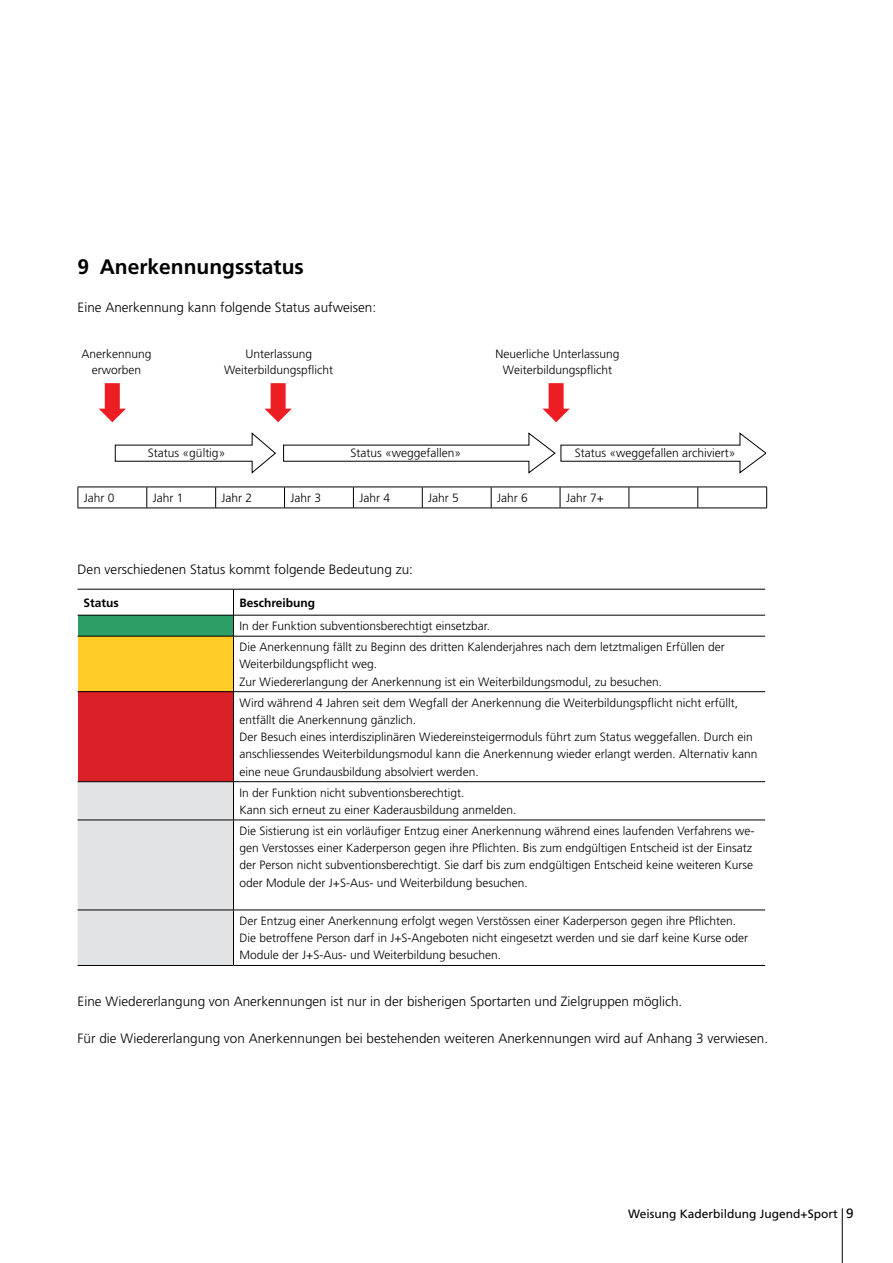
<style>
.page{position:relative;width:893px;height:1263px;background:#fff}
.page>*{position:absolute;margin:0;border:0;box-sizing:border-box;transform-origin:0 0}
._2_Titel_2{font:700 21px "Frutiger LT";color:#000}
.Gundtext_d{font:300 13.5px "Frutiger LT";color:#000}
.Tabelle_f{font:300 12px/17.2px "Frutiger LT";color:#000}
.Gundtext_d-2{font:300 12px "Frutiger LT";color:#000}
.Legende_d{font:300 12px "Frutiger LT";color:#000}
.t1{font:12px "Frutiger LT";color:#000}
.Tabelle_f-2{font:700 12px "Frutiger LT";color:#000}
.s1{font-size:13.5px}
</style>
<div class="page">
<hr style="left:842px;top:1208px;width:1px;height:55px;background:#000">
<hr style="left:78px;top:487px;width:69px;height:1px;background:#000">
<svg style="left:78px;top:487px;width:1px;height:21px"></svg>
<hr style="left:147px;top:487px;width:69px;height:1px;background:#000">
<svg style="left:146px;top:487px;width:1px;height:21px"></svg>
<hr style="left:216px;top:487px;width:69px;height:1px;background:#000">
<svg style="left:215px;top:487px;width:1px;height:21px"></svg>
<hr style="left:285px;top:487px;width:68px;height:1px;background:#000">
<svg style="left:284px;top:487px;width:1px;height:21px"></svg>
<hr style="left:353px;top:487px;width:69px;height:1px;background:#000">
<svg style="left:353px;top:487px;width:1px;height:21px"></svg>
<hr style="left:422px;top:487px;width:69px;height:1px;background:#000">
<svg style="left:422px;top:487px;width:1px;height:21px"></svg>
<hr style="left:491px;top:487px;width:69px;height:1px;background:#000">
<svg style="left:491px;top:487px;width:1px;height:21px"></svg>
<hr style="left:560px;top:487px;width:69px;height:1px;background:#000">
<svg style="left:560px;top:487px;width:1px;height:21px"></svg>
<hr style="left:629px;top:487px;width:69px;height:1px;background:#000">
<svg style="left:629px;top:487px;width:1px;height:21px"></svg>
<hr style="left:698px;top:487px;width:69px;height:1px;background:#000">
<svg style="left:697px;top:487px;width:1px;height:21px"></svg>
<svg style="left:766px;top:487px;width:1px;height:21px"></svg>
<hr style="left:78px;top:508px;width:69px;height:1px;background:#000">
<hr style="left:147px;top:508px;width:69px;height:1px;background:#000">
<hr style="left:216px;top:508px;width:69px;height:1px;background:#000">
<hr style="left:285px;top:508px;width:68px;height:1px;background:#000">
<hr style="left:353px;top:508px;width:69px;height:1px;background:#000">
<hr style="left:422px;top:508px;width:69px;height:1px;background:#000">
<hr style="left:491px;top:508px;width:69px;height:1px;background:#000">
<hr style="left:560px;top:508px;width:69px;height:1px;background:#000">
<hr style="left:629px;top:508px;width:69px;height:1px;background:#000">
<hr style="left:698px;top:508px;width:69px;height:1px;background:#000">
<svg style="left:115px;top:433px;width:650px;height:40px"></svg>
<div style="left:78px;top:615px;width:155px;height:21px;background:#2d9e65"></div>
<div style="left:78px;top:636px;width:155px;height:56px;background:#ffcb26"></div>
<div style="left:78px;top:692px;width:155px;height:90px;background:#da2128"></div>
<div style="left:78px;top:782px;width:155px;height:183px;background:#e2e3e4"></div>
<hr style="left:78px;top:589px;width:155px;height:1px;background:#000">
<hr style="left:233px;top:589px;width:532px;height:1px;background:#000">
<hr style="left:78px;top:615px;width:155px;height:1px;background:#000">
<hr style="left:233px;top:615px;width:532px;height:1px;background:#000">
<svg style="left:233px;top:589px;width:1px;height:47px"></svg>
<hr style="left:78px;top:636px;width:155px;height:1px;background:#000">
<hr style="left:233px;top:636px;width:532px;height:1px;background:#000">
<hr style="left:233px;top:636px;width:1px;height:55px;background:#000">
<hr style="left:78px;top:691px;width:155px;height:1px;background:#000">
<hr style="left:233px;top:691px;width:532px;height:1px;background:#000">
<hr style="left:233px;top:692px;width:1px;height:89px;background:#000">
<hr style="left:78px;top:781px;width:155px;height:1px;background:#000">
<hr style="left:233px;top:781px;width:532px;height:1px;background:#000">
<hr style="left:233px;top:782px;width:1px;height:38px;background:#000">
<hr style="left:78px;top:820px;width:155px;height:1px;background:#000">
<hr style="left:233px;top:820px;width:532px;height:1px;background:#000">
<hr style="left:233px;top:820px;width:1px;height:90px;background:#000">
<hr style="left:78px;top:910px;width:155px;height:1px;background:#000">
<hr style="left:233px;top:910px;width:532px;height:1px;background:#000">
<hr style="left:233px;top:910px;width:1px;height:55px;background:#000">
<hr style="left:78px;top:965px;width:155px;height:1px;background:#000">
<hr style="left:233px;top:965px;width:532px;height:1px;background:#000">
<svg style="left:542px;top:383px;width:28px;height:39px"></svg>
<svg style="left:99px;top:383px;width:27px;height:39px"></svg>
<svg style="left:264px;top:383px;width:28px;height:39px"></svg>
<p class="_2_Titel_2" style="left:78px;top:255px;width:228px">9 Anerkennungsstatus</p>
<p class="Gundtext_d" style="left:78px;top:299px;width:300px">Eine Anerkennung kann folgende Status aufweisen:</p>
<p class="Gundtext_d-2" style="left:81px;top:347px;width:72px">Anerkennung</p>
<p class="Gundtext_d-2" style="left:92px;top:363px;width:51px">erworben</p>
<p class="Gundtext_d-2" style="left:245px;top:347px;width:68px">Unterlassung</p>
<p class="Gundtext_d-2" style="left:224px;top:363px;width:111px">Weiterbildungspflicht</p>
<p class="Gundtext_d-2" style="left:495px;top:347px;width:126px">Neuerliche Unterlassung</p>
<p class="Gundtext_d-2" style="left:503px;top:363px;width:111px">Weiterbildungspflicht</p>
<p class="Legende_d" style="left:148px;top:446px;width:79px">Status «gültig»</p>
<p class="Legende_d" style="left:350px;top:446px;width:112px">Status «weggefallen»</p>
<p class="Legende_d" style="left:575px;top:446px;width:162px">Status «weggefallen archiviert»</p>
<p class="Gundtext_d-2" style="left:84px;top:491px;width:32px">Jahr 0</p>
<p class="Gundtext_d-2" style="left:153px;top:491px;width:32px">Jahr 1</p>
<p class="Gundtext_d-2" style="left:222px;top:491px;width:32px">Jahr 2</p>
<p class="Gundtext_d-2" style="left:291px;top:491px;width:32px">Jahr 3</p>
<p class="Gundtext_d-2" style="left:359px;top:491px;width:32px">Jahr 4</p>
<p class="Gundtext_d-2" style="left:428px;top:491px;width:32px">Jahr 5</p>
<p class="Gundtext_d-2" style="left:497px;top:491px;width:32px">Jahr 6</p>
<p class="Gundtext_d-2" style="left:566px;top:491px;width:39px">Jahr 7+</p>
<p class="Gundtext_d" style="left:78px;top:562px;width:337px">Den verschiedenen Status kommt folgende Bedeutung zu:</p>
<p class="Tabelle_f-2" style="left:84px;top:595px;width:37px">Status</p>
<p class="Tabelle_f-2" style="left:239px;top:595px;width:77px">Beschreibung</p>
<p class="Tabelle_f" style="left:239px;top:617px;width:252px">In der Funktion subventionsberechtigt einsetzbar.</p>
<p class="Tabelle_f" style="left:239px;top:638px;width:487px">Die Anerkennung fällt zu Beginn des dritten Kalenderjahres nach dem letztmaligen Erfüllen der<br>Weiterbildungspflicht weg.<br>Zur Wiedererlangung der Anerkennung ist ein Weiterbildungsmodul, zu besuchen.</p>
<p class="Tabelle_f" style="left:239px;top:694px;width:519px">Wird während 4 Jahren seit dem Wegfall der Anerkennung die Weiterbildungspflicht nicht erfüllt, entfällt die Anerkennung gänzlich.<br>Der Besuch eines interdisziplinären Wiedereinsteigermoduls führt zum Status weggefallen. Durch ein anschliessendes Weiterbildungsmodul kann die Anerkennung wieder erlangt werden. Alternativ kann eine neue Grundausbildung absolviert werden.</p>
<p class="Tabelle_f" style="left:239px;top:784px;width:227px">In der Funktion nicht subventionsberechtigt.</p>
<p class="Tabelle_f" style="left:239px;top:801px;width:278px">Kann sich erneut zu einer Kaderausbildung anmelden.</p>
<p class="Tabelle_f" style="left:239px;top:822px;width:517px">Die Sistierung ist ein vorläufiger Entzug einer Anerkennung während eines laufenden Verfahrens we&shy;gen Verstosses einer Kaderperson gegen ihre Pflichten. Bis zum endgültigen Entscheid ist der Einsatz der Person nicht subventionsberechtigt. Sie darf bis zum endgültigen Entscheid keine weiteren Kurse oder Module der J+S-Aus- und Weiterbildung besuchen.</p>
<p class="Tabelle_f" style="left:239px;top:912px;width:510px">Der Entzug einer Anerkennung erfolgt wegen Verstössen einer Kaderperson gegen ihre Pflichten.<br>Die betroffene Person darf in J+S-Angeboten nicht eingesetzt werden und sie darf keine Kurse oder<br>Module der J+S-Aus- und Weiterbildung besuchen.</p>
<p class="Gundtext_d" style="left:78px;top:993px;width:606px">Eine Wiedererlangung von Anerkennungen ist nur in der bisherigen Sportarten und Zielgruppen möglich.</p>
<p class="Gundtext_d" style="left:78px;top:1031px;width:692px">Für die Wiedererlangung von Anerkennungen bei bestehenden weiteren Anerkennungen wird auf Anhang 3 verwiesen.</p>
<p class="t1" style="left:628px;top:1207px;width:227px">Weisung Kaderbildung Jugend+Sport <span class="s1">9</span></p>
</div>
